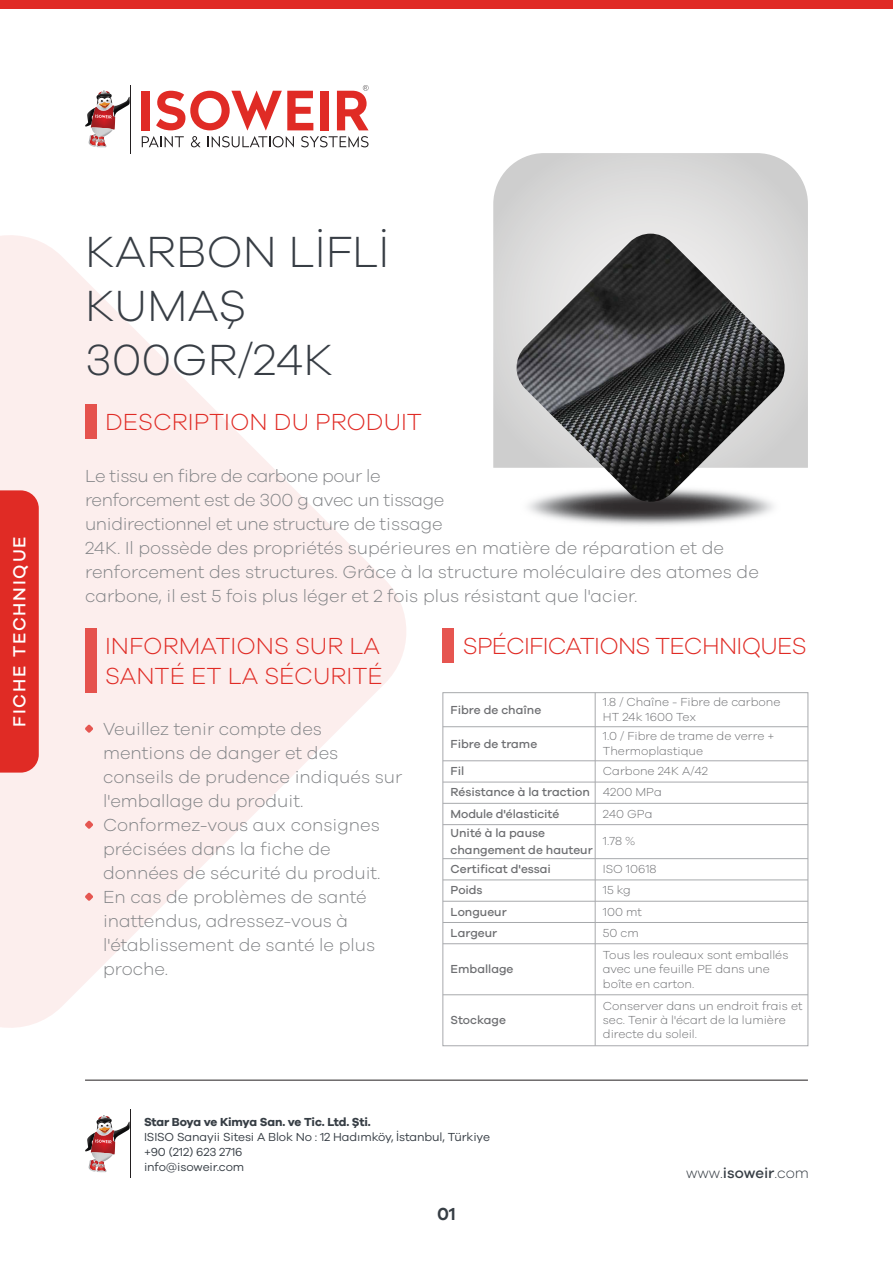
<style>
.page{position:relative;width:893px;height:1263px;background:#fff}
.page>*{position:absolute;margin:0;border:0;box-sizing:border-box;transform-origin:0 0}
.t1{font:300 45px/54px "Galano Grotesque";color:#383e45}
.t2{font:300 24px/30px "Galano Grotesque";color:#e02b25}
.t3{font:300 24px "Galano Grotesque";letter-spacing:-.03em;color:#e02b25}
.t4{font:300 18px/24px "Galano Grotesque";color:#808285}
.t5{font:500 18px "Galano Grotesque";letter-spacing:.1em;color:#fff}
.t6{font:600 18px "Galano Grotesque";color:#373e45}
.t7{font:300 15px "Galano Grotesque";color:#373e45}
.t8{font:300 12px/14.4px "Galano Grotesque";color:#6d6e71}
.t9{font:500 12px/21.1px "Galano Grotesque";color:#6d6e71}
.t10{font:12px/15px "Galano Grotesque";letter-spacing:-.01em;color:#373e45}
.t11{font:700 12px "Galano Grotesque";letter-spacing:-.02em;color:#373e45}
.s1{font-weight:300}
.s2{font-weight:500}
</style>
<div class="page">
<svg style="left:0;top:235px;width:406px;height:793px;fill:#fceeed"></svg>
<div style="left:0;top:490px;width:39px;height:283px;background:#e02b25"></div>
<hr style="left:130px;top:85px;width:1px;height:68px;background:#231f20">
<svg style="left:85px;top:91px;width:45px;height:56px"></svg>
<svg style="left:142px;top:136px;width:42px;height:11px"></svg>
<svg style="left:191px;top:136px;width:10px;height:11px"></svg>
<svg style="left:208px;top:136px;width:86px;height:11px"></svg>
<svg style="left:301px;top:136px;width:68px;height:11px"></svg>
<div style="left:142px;top:91px;width:8px;height:39px;background:#e02b25"></div>
<svg style="left:156px;top:91px;width:157px;height:39px"></svg>
<div style="left:320px;top:91px;width:8px;height:39px;background:#e02b25"></div>
<svg style="left:337px;top:85px;width:32px;height:45px"></svg>
<hr style="left:130px;top:1110px;width:1px;height:68px;background:#231f20">
<svg style="left:85px;top:1115px;width:45px;height:57px"></svg>
<hr style="left:85px;top:1080px;width:723px;height:1px;background:#231f20">
<div style="left:0;top:0;width:893px;height:9px;background:#e02b25"></div>
<img style="left:527px;top:505px;width:247px;height:21px">
<svg style="left:493px;top:153px;width:315px;height:315px;background:#d8d8d8"></svg>
<div style="left:85px;top:405px;width:11px;height:34px;background:#e5524d"></div>
<div style="left:443px;top:629px;width:11px;height:34px;background:#e65550"></div>
<img style="left:514px;top:234px;width:274px;height:271px">
<div style="left:85px;top:629px;width:11px;height:64px;background:#e5524d"></div>
<svg style="left:85px;top:821px;width:8px;height:8px"></svg>
<svg style="left:85px;top:893px;width:8px;height:8px"></svg>
<svg style="left:85px;top:725px;width:8px;height:8px"></svg>
<div style="left:442px;top:692px;width:366px;height:354px;border:1px solid #a7a9ac"></div>
<hr style="left:443px;top:726px;width:365px;height:1px;background:#a7a9ac">
<hr style="left:595px;top:693px;width:1px;height:34px;background:#a7a9ac">
<hr style="left:443px;top:760px;width:365px;height:1px;background:#a7a9ac">
<hr style="left:595px;top:727px;width:1px;height:34px;background:#a7a9ac">
<hr style="left:443px;top:782px;width:365px;height:1px;background:#a7a9ac">
<hr style="left:443px;top:803px;width:365px;height:1px;background:#a7a9ac">
<svg style="left:595px;top:761px;width:1px;height:63px"></svg>
<hr style="left:443px;top:858px;width:365px;height:1px;background:#a7a9ac">
<hr style="left:443px;top:879px;width:365px;height:1px;background:#a7a9ac">
<hr style="left:443px;top:824px;width:365px;height:1px;background:#a7a9ac">
<hr style="left:443px;top:901px;width:365px;height:1px;background:#a7a9ac">
<hr style="left:443px;top:922px;width:365px;height:1px;background:#a7a9ac">
<svg style="left:595px;top:859px;width:1px;height:84px"></svg>
<hr style="left:443px;top:943px;width:365px;height:1px;background:#a7a9ac">
<hr style="left:443px;top:994px;width:365px;height:1px;background:#a7a9ac">
<hr style="left:595px;top:995px;width:1px;height:51px;background:#a7a9ac">
<hr style="left:595px;top:825px;width:1px;height:34px;background:#a7a9ac">
<hr style="left:595px;top:944px;width:1px;height:51px;background:#a7a9ac">
<p class="t5" style="left:9px;top:727px;width:192px;rotate:-90deg">FICHE TECHNIQUE</p>
<h1 class="t1" style="left:85px;top:224px;width:306px">KARBON LİFLİ<br>KUMAŞ<br>300GR/24K</h1>
<h2 class="t2" style="left:105px;top:406px;width:318px">DESCRIPTION DU PRODUIT</h2>
<p class="t4" style="left:85px;top:463px;width:675px">Le tissu en fibre de carbone pour le<br>renforcement est de 300 g avec un tissage<br>unidirectionnel et une structure de tissage<br>24K. Il possède des propriétés supérieures en matière de réparation et de renforcement des structures. Grâce à la structure moléculaire des atomes de carbone, il est 5 fois plus léger et 2 fois plus résistant que l'acier.</p>
<h2 class="t2" style="left:105px;top:630px;width:279px">INFORMATIONS SUR LA<br>SANTÉ ET LA SÉCURITÉ</h2>
<p class="t4" style="left:103px;top:716px;width:301px">Veuillez tenir compte des mentions de danger et des conseils de prudence indiqués sur l'emballage du produit.<br>Conformez-vous aux consignes précisées dans la fiche de données de sécurité du produit.<br>En cas de problèmes de santé inattendus, adressez-vous à l'établissement de santé le plus proche.</p>
<h2 class="t3" style="left:463px;top:631px;width:345px">SPÉCIFICATIONS TECHNIQUES</h2>
<p class="t9" style="left:451px;top:698px;width:92px">Fibre de chaîne</p>
<p class="t8" style="left:603px;top:695px;width:179px">1.8 / Chaîne - Fibre de carbone<br>HT 24k 1600 Tex</p>
<p class="t9" style="left:451px;top:733px;width:88px">Fibre de trame</p>
<p class="t8" style="left:603px;top:729px;width:173px">1.0 / Fibre de trame de verre +<br>Thermoplastique</p>
<p class="t9" style="left:451px;top:760px;width:15px">Fil</p>
<p class="t9" style="left:451px;top:760px;width:259px;text-indent:152px"><span class="s1">Carbone 24K A/42<br></span>Résistance à la traction <span class="s1">4200 MPa<br></span>Module d'élasticité</p>
<p class="t8" style="left:603px;top:806px;width:51px">240 GPa</p>
<p class="t9" style="left:451px;top:825px;width:144px;line-height:16.2px">Unité à la pause changement de hauteur</p>
<p class="t8" style="left:603px;top:834px;width:34px">1.78 %</p>
<p class="t9" style="left:451px;top:858px;width:102px">Certificat d'essai</p>
<p class="t8" style="left:603px;top:861px;width:55px">ISO 10618</p>
<p class="t9" style="left:451px;top:879px;width:33px">Poids</p>
<p class="t8" style="left:603px;top:883px;width:30px">15 kg</p>
<p class="t9" style="left:451px;top:900px;width:58px">Longueur</p>
<p class="t8" style="left:603px;top:904px;width:41px">100 mt</p>
<p class="t9" style="left:451px;top:922px;width:48px">Largeur</p>
<p class="t8" style="left:603px;top:925px;width:38px">50 cm</p>
<p class="t9" style="left:451px;top:958px;width:64px">Emballage</p>
<p class="t8" style="left:603px;top:947px;width:187px">Tous les rouleaux sont emballés avec une feuille PE dans une boîte en carton.</p>
<p class="t9" style="left:451px;top:1009px;width:57px">Stockage</p>
<p class="t11" style="left:144px;top:1114px;width:228px">Star Boya ve Kimya San. ve Tic. Ltd. Şti.</p>
<p class="t10" style="left:144px;top:1128px;width:347px">ISISO Sanayii Sitesi A Blok No : 12 Hadımköy, İstanbul, Türkiye +90 (212) 623 2716<br>info@isoweir.com</p>
<p class="t6" style="left:437px;top:1203px;width:20px">01</p>
<p class="t8" style="left:603px;top:998px;width:201px">Conserver dans un endroit frais et sec. Tenir à l'écart de la lumière directe du soleil.</p>
<p class="t7" style="left:686px;top:1164px;width:124px">www.<span class="s2">isoweir</span>.com</p>
</div>
